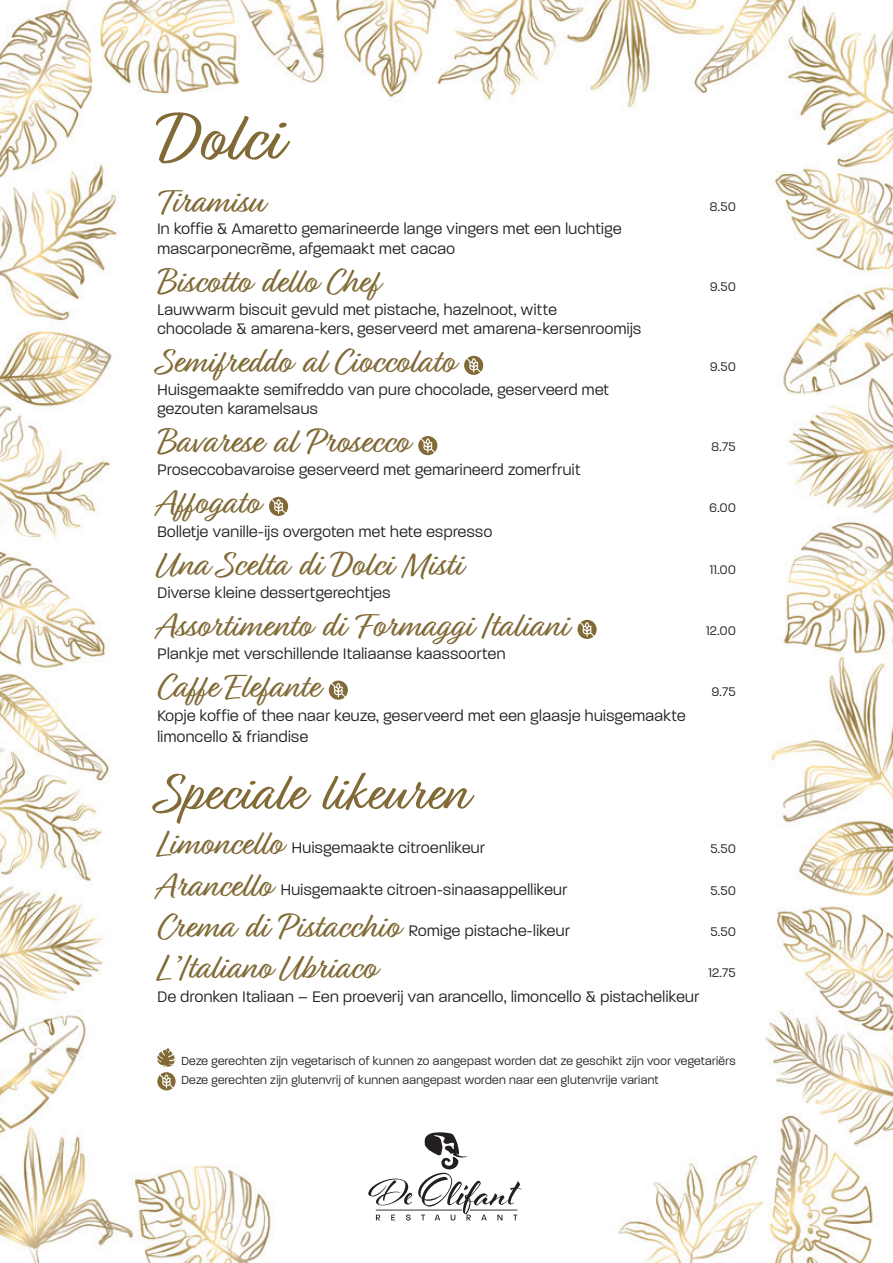
<style>
.page{position:relative;width:893px;height:1263px;background:#fff}
.page>*{position:absolute;margin:0;border:0;box-sizing:border-box;transform-origin:0 0}
.t1{font:72px "Relation";color:#816a36}
.t2{font:55.5px "Relation";color:#816a36}
.t3{font:36px "Relation";color:#816a36}
.t4{font:300 16.5px/19.5px "Paralucent";letter-spacing:.03em;color:#231f20;scale:.95 1}
.t5{font:300 13.5px "Paralucent";letter-spacing:.03em;color:#231f20;scale:.95 1}
.t6{font:300 12.6px/19.5px "Paralucent";letter-spacing:.03em;color:#231f20;scale:.95 1}
.s1{font-family:"Relation";font-weight:400;font-size:36px;color:#816a36}
</style>
<div class="page">
<img style="left:0;top:0;width:893px;height:1263px">
<svg style="left:368px;top:1178px;width:44px;height:27px"></svg>
<svg style="left:376px;top:1214px;width:4px;height:6px"></svg>
<svg style="left:391px;top:1214px;width:4px;height:6px"></svg>
<svg style="left:406px;top:1214px;width:5px;height:6px"></svg>
<svg style="left:418px;top:1132px;width:103px;height:88px"></svg>
<hr style="left:470px;top:1209px;width:47px;height:1px;background:#231f20">
<hr style="left:376px;top:1209px;width:86px;height:1px;background:#231f20">
<svg style="left:464px;top:356px;width:19px;height:19px"></svg>
<svg style="left:418px;top:436px;width:19px;height:19px"></svg>
<svg style="left:269px;top:497px;width:19px;height:19px"></svg>
<svg style="left:577px;top:620px;width:20px;height:19px"></svg>
<svg style="left:329px;top:681px;width:19px;height:19px"></svg>
<svg style="left:157px;top:1048px;width:19px;height:42px"></svg>
<h1 class="t1" style="left:157px;top:97px;width:123px">Dolci</h1>
<h3 class="t3" style="left:157px;top:180px;width:107px">Tiramisu</h3>
<p class="t4" style="left:157px;top:219px;width:490px">In koffie &amp; Amaretto gemarineerde lange vingers met een luchtige mascarponecrème, afgemaakt met cacao</p>
<h3 class="t3" style="left:157px;top:261px;width:222px">Biscotto dello Chef</h3>
<p class="t4" style="left:157px;top:299px;width:511px">Lauwwarm biscuit gevuld met pistache, hazelnoot, witte<br>chocolade &amp; amarena-kers, geserveerd met amarena-kersenroomijs</p>
<h3 class="t3" style="left:157px;top:341px;width:298px">Semifreddo al Cioccolato</h3>
<p class="t4" style="left:157px;top:380px;width:477px">Huisgemaakte semifreddo van pure chocolade, geserveerd met gezouten karamelsaus</p>
<h3 class="t3" style="left:157px;top:421px;width:252px">Bavarese al Prosecco</h3>
<p class="t4" style="left:157px;top:460px;width:447px">Proseccobavaroise geserveerd met gemarineerd zomerfruit</p>
<h3 class="t3" style="left:157px;top:482px;width:103px">Affogato</h3>
<p class="t4" style="left:157px;top:522px;width:354px">Bolletje vanille-ijs overgoten met hete espresso</p>
<h3 class="t3" style="left:157px;top:544px;width:305px">Una Scelta di Dolci Misti</h3>
<p class="t4" style="left:157px;top:583px;width:247px">Diverse kleine dessertgerechtjes</p>
<h3 class="t3" style="left:157px;top:605px;width:411px">Assortimento di Formaggi Italiani</h3>
<p class="t4" style="left:157px;top:644px;width:368px">Plankje met verschillende Italiaanse kaassoorten</p>
<h3 class="t3" style="left:157px;top:666px;width:162px">Caffe Elefante</h3>
<p class="t4" style="left:157px;top:705px;width:557px;line-height:21px">Kopje koffie of thee naar keuze, geserveerd met een glaasje huisgemaakte limoncello &amp; friandise</p>
<h2 class="t2" style="left:157px;top:761px;width:310px">Speciale likeuren</h2>
<p class="t4" style="left:157px;top:838px;width:346px"><span class="s1">Limoncello</span> Huisgemaakte citroenlikeur</p>
<p class="t4" style="left:157px;top:879px;width:433px"><span class="s1">Arancello</span> Huisgemaakte citroen-sinaasappellikeur</p>
<p class="t4" style="left:157px;top:921px;width:436px"><span class="s1">Crema di Pistacchio</span> Romige pistache-likeur</p>
<h3 class="t3" style="left:157px;top:947px;width:219px">L’Italiano Ubriaco</h3>
<p class="t5" style="left:710px;top:198px;width:29px">8.50</p>
<p class="t5" style="left:710px;top:279px;width:28px">9.50</p>
<p class="t5" style="left:710px;top:359px;width:28px">9.50</p>
<p class="t5" style="left:712px;top:439px;width:27px">8.75</p>
<p class="t5" style="left:709px;top:500px;width:29px">6.00</p>
<p class="t5" style="left:710px;top:562px;width:29px">11.00</p>
<p class="t5" style="left:706px;top:623px;width:33px">12.00</p>
<p class="t5" style="left:712px;top:684px;width:27px">9.75</p>
<p class="t5" style="left:710px;top:841px;width:28px">5.50</p>
<p class="t5" style="left:710px;top:882px;width:28px">5.50</p>
<p class="t5" style="left:710px;top:924px;width:28px">5.50</p>
<p class="t5" style="left:708px;top:965px;width:30px">12.75</p>
<p class="t4" style="left:157px;top:987px;width:572px">De dronken Italiaan – Een proeverij van arancello, limoncello &amp; pistachelikeur</p>
<p class="t6" style="left:181px;top:1051px;width:585px">Deze gerechten zijn vegetarisch of kunnen zo aangepast worden dat ze geschikt zijn voor vegetariërs<br>Deze gerechten zijn glutenvrij of kunnen aangepast worden naar een glutenvrije variant</p>
</div>
